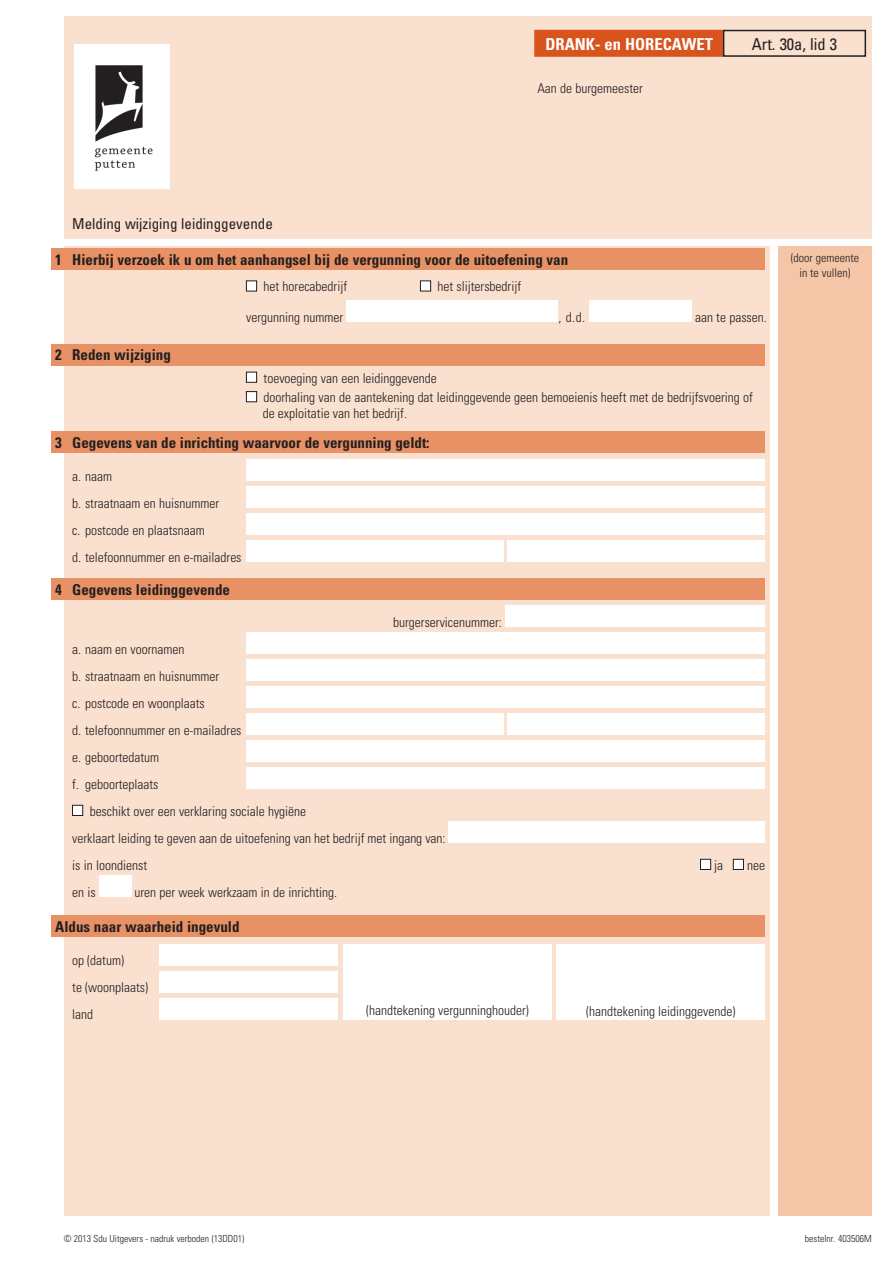
<style>
.page{position:relative;width:893px;height:1263px;background:#fff}
.page>*{position:absolute;margin:0;border:0;box-sizing:border-box;transform-origin:0 0}
.Normaal{font:700 condensed 16.5px "Univers";color:#fff}
.Normaal-2{font:condensed 16.5px "Univers";color:#231f20}
.kop{font:700 condensed 15px "Univers";color:#231f20}
.Normaal-3{font:condensed 15px "Univers";color:#231f20}
.invultekst{font:300 condensed 13.5px "Univers";color:#231f20}
.Normaal-4{font:300 condensed 13.5px "Univers";color:#231f20}
.Normaal-5{font:300 condensed 12px "Univers";color:#231f20}
.Normaal-6{font:300 condensed 9.75px "Univers";color:#231f20}
</style>
<div class="page">
<div style="left:64px;top:16px;width:808px;height:222px;background:#fae0cf"></div>
<div style="left:64px;top:247px;width:706px;height:969px;background:#fae0cf"></div>
<div style="left:778px;top:247px;width:94px;height:969px;background:#f5c5a7"></div>
<div style="left:246px;top:281px;width:11px;height:10px;background:#fff;border:1px solid #231f20"></div>
<div style="left:420px;top:281px;width:11px;height:10px;background:#fff;border:1px solid #231f20"></div>
<div style="left:246px;top:372px;width:11px;height:10px;background:#fff;border:1px solid #231f20"></div>
<div style="left:246px;top:391px;width:11px;height:11px;background:#fff;border:1px solid #231f20"></div>
<div style="left:247px;top:460px;width:518px;height:21px;background:#fff"></div>
<div style="left:247px;top:487px;width:518px;height:21px;background:#fff"></div>
<div style="left:247px;top:514px;width:518px;height:21px;background:#fff"></div>
<div style="left:247px;top:541px;width:257px;height:21px;background:#fff"></div>
<div style="left:508px;top:541px;width:257px;height:21px;background:#fff"></div>
<div style="left:346px;top:300px;width:212px;height:22px;background:#fff"></div>
<div style="left:590px;top:300px;width:102px;height:22px;background:#fff"></div>
<div style="left:505px;top:605px;width:260px;height:22px;background:#fff"></div>
<div style="left:247px;top:632px;width:518px;height:22px;background:#fff"></div>
<div style="left:247px;top:659px;width:518px;height:22px;background:#fff"></div>
<div style="left:247px;top:686px;width:518px;height:22px;background:#fff"></div>
<div style="left:247px;top:713px;width:257px;height:22px;background:#fff"></div>
<div style="left:508px;top:713px;width:257px;height:22px;background:#fff"></div>
<div style="left:247px;top:740px;width:518px;height:22px;background:#fff"></div>
<div style="left:247px;top:767px;width:518px;height:22px;background:#fff"></div>
<div style="left:72px;top:805px;width:11px;height:11px;background:#fff;border:1px solid #231f20"></div>
<div style="left:449px;top:821px;width:316px;height:22px;background:#fff"></div>
<div style="left:700px;top:859px;width:11px;height:11px;background:#fff;border:1px solid #231f20"></div>
<div style="left:733px;top:859px;width:11px;height:11px;background:#fff;border:1px solid #231f20"></div>
<div style="left:99px;top:875px;width:32px;height:22px;background:#fff"></div>
<div style="left:51px;top:432px;width:714px;height:21px;background:#e89165"></div>
<div style="left:51px;top:344px;width:714px;height:21px;background:#e89165"></div>
<div style="left:51px;top:578px;width:714px;height:22px;background:#e89165"></div>
<div style="left:51px;top:916px;width:714px;height:21px;background:#e89165"></div>
<div style="left:159px;top:944px;width:179px;height:21px;background:#fff"></div>
<div style="left:159px;top:971px;width:179px;height:21px;background:#fff"></div>
<div style="left:159px;top:998px;width:179px;height:21px;background:#fff"></div>
<div style="left:343px;top:944px;width:209px;height:75px;background:#fff"></div>
<div style="left:557px;top:944px;width:208px;height:76px;background:#fff"></div>
<div style="left:534px;top:30px;width:189px;height:27px;background:#d9531c;border:2px solid #d9531c"></div>
<div style="left:723px;top:30px;width:143px;height:27px;border:2px solid #231f20"></div>
<div style="left:51px;top:249px;width:714px;height:21px;background:#e89165"></div>
<img style="left:74px;top:45px;width:96px;height:144px">
<p class="Normaal-3" style="left:72px;top:214px;width:202px">Melding wijziging leidinggevende</p>
<p class="Normaal" style="left:545px;top:34px;width:169px">DRANK- en HORECAWET</p>
<p class="Normaal-2" style="left:752px;top:34px;width:87px">Art. 30a, lid 3</p>
<p class="invultekst" style="left:537px;top:80px;width:107px">Aan de burgemeester</p>
<p class="kop" style="left:55px;top:251px;width:514px">1 Hierbij verzoek ik u om het aanhangsel bij de vergunning voor de uitoefening van</p>
<p class="invultekst" style="left:264px;top:278px;width:85px">het horecabedrijf</p>
<p class="invultekst" style="left:438px;top:278px;width:85px">het slijtersbedrijf</p>
<p class="kop" style="left:55px;top:346px;width:117px">2 Reden wijziging</p>
<p class="Normaal-4" style="left:246px;top:309px;width:98px">vergunning nummer</p>
<p class="Normaal-4" style="left:558px;top:309px;width:28px">, d.d.</p>
<p class="Normaal-4" style="left:695px;top:309px;width:73px">aan te passen.</p>
<p class="invultekst" style="left:264px;top:370px;width:175px">toevoeging van een leidinggevende</p>
<p class="invultekst" style="left:264px;top:389px;width:491px">doorhaling van de aantekening dat leidinggevende geen bemoeienis heeft met de bedrijfsvoering of</p>
<p class="invultekst" style="left:263px;top:405px;width:146px">de exploitatie van het bedrijf.</p>
<p class="kop" style="left:55px;top:433px;width:376px">3 Gegevens van de inrichting waarvoor de vergunning geldt:</p>
<p class="Normaal-4" style="left:72px;top:468px;width:41px">a. naam</p>
<p class="Normaal-4" style="left:72px;top:495px;width:148px">b. straatnaam en huisnummer</p>
<p class="Normaal-4" style="left:72px;top:522px;width:134px">c. postcode en plaatsnaam</p>
<p class="Normaal-4" style="left:72px;top:549px;width:171px">d. telefoonnummer en e-mailadres</p>
<p class="kop" style="left:55px;top:580px;width:176px">4 Gegevens leidinggevende</p>
<p class="Normaal-4" style="left:393px;top:614px;width:110px">burgerservicenummer:</p>
<p class="Normaal-4" style="left:72px;top:641px;width:114px">a. naam en voornamen</p>
<p class="Normaal-4" style="left:72px;top:668px;width:148px">b. straatnaam en huisnummer</p>
<p class="Normaal-4" style="left:72px;top:695px;width:134px">c. postcode en woonplaats</p>
<p class="Normaal-4" style="left:72px;top:722px;width:171px">d. telefoonnummer en e-mailadres</p>
<p class="Normaal-4" style="left:72px;top:749px;width:88px">e. geboortedatum</p>
<p class="Normaal-4" style="left:72px;top:776px;width:88px">f. geboorteplaats</p>
<p class="invultekst" style="left:90px;top:803px;width:218px">beschikt over een verklaring sociale hygiëne</p>
<p class="invultekst" style="left:72px;top:830px;width:375px">verklaart leiding te geven aan de uitoefening van het bedrijf met ingang van:</p>
<p class="invultekst" style="left:72px;top:857px;width:76px">is in loondienst</p>
<p class="invultekst" style="left:714px;top:857px;width:10px">ja</p>
<p class="invultekst" style="left:747px;top:857px;width:19px">nee</p>
<p class="invultekst" style="left:72px;top:884px;width:25px">en is</p>
<p class="invultekst" style="left:134px;top:884px;width:204px">uren per week werkzaam in de inrichting.</p>
<p class="kop" style="left:55px;top:917px;width:186px">Aldus naar waarheid ingevuld</p>
<p class="invultekst" style="left:72px;top:952px;width:53px">op (datum)</p>
<p class="invultekst" style="left:72px;top:979px;width:77px">te (woonplaats)</p>
<p class="invultekst" style="left:72px;top:1006px;width:22px">land</p>
<p class="invultekst" style="left:366px;top:1002px;width:164px">(handtekening vergunninghouder)</p>
<p class="invultekst" style="left:586px;top:1003px;width:151px">(handtekening leidinggevende)</p>
<p class="Normaal-5" style="left:791px;top:250px;width:70px">(door gemeente</p>
<p class="Normaal-5" style="left:799px;top:265px;width:53px">in te vullen)</p>
<p class="Normaal-6" style="left:64px;top:1233px;width:182px">© 2013 Sdu Uitgevers - nadruk verboden (13DD01)</p>
<p class="Normaal-6" style="left:805px;top:1233px;width:68px">bestelnr. 403506M</p>
</div>
